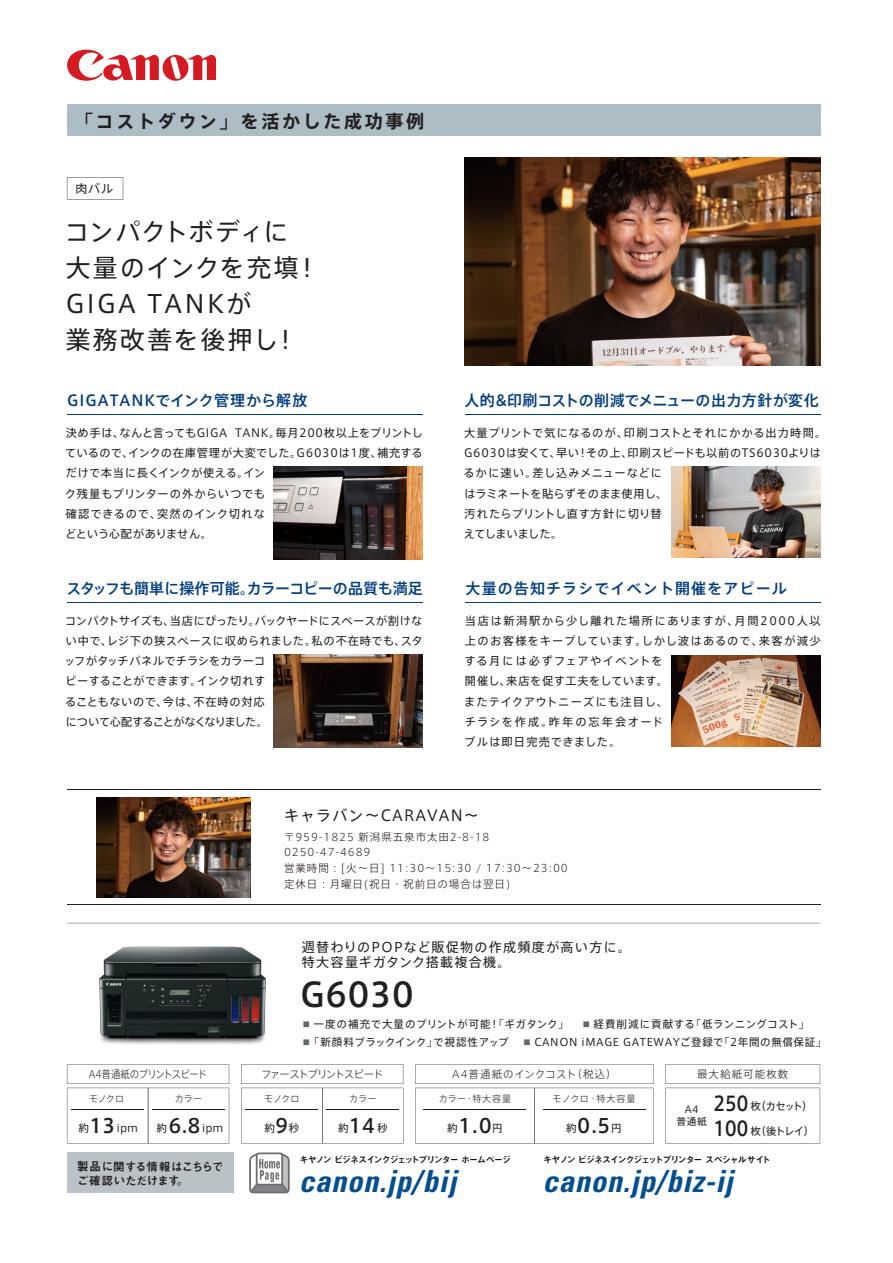
<style>
.page{position:relative;width:893px;height:1263px;background:#fff}
.page>*{position:absolute;margin:0;border:0;box-sizing:border-box;transform-origin:0 0}
.t1{font:500 33px "Axis Std";color:#231f20}
.t2{font:italic 700 condensed 30.6px "Univers";letter-spacing:.025em;color:#034e90}
.t3{font:24.75px/36px "Axis Std";letter-spacing:.08em;color:#231f20}
.t4{font:500 19.5px "Axis Std";color:#231f20}
.t5{font:700 18px "Axis Std";letter-spacing:.15em;color:#231f20}
.t6{font:500 15px "Axis Std";letter-spacing:-.005em;color:#023e80}
.t7{font:500 15px "Axis Std";letter-spacing:.03em;color:#023e80}
.t8{font:500 15px "Axis Std";letter-spacing:.075em;color:#023e80}
.t9{font:500 15px "Axis Std";letter-spacing:.07em;color:#023e80}
.t10{font:15px "Axis Std";letter-spacing:.075em;color:#231f20}
.t11{font:13.05px/15.6px "Axis Std";letter-spacing:.1em;color:#231f20}
.t12{font:12px "Axis Std";color:#231f20}
.t13{font:11.55px/14px "Midashi Go Pro MB31";letter-spacing:-.055em;color:#231f20}
.t14{font:11.25px/20.2px "Axis Std";letter-spacing:.05em;color:#231f20}
.t15{font:11.25px/20.2px "Axis Std";letter-spacing:.1em;color:#231f20}
.t16{font:11.25px/20.2px "Axis Std";letter-spacing:.015em;color:#231f20}
.t17{font:10.5px "Axis Std";letter-spacing:.06em;color:#231f20}
.t18{font:300 10.5px/15.6px "Axis Std";letter-spacing:.085em;color:#231916}
.t19{font:10.5px "Axis Std";letter-spacing:.04em;color:#231f20}
.t20{font:300 10.5px "Axis Std";letter-spacing:.075em;color:#231f20}
.t21{font:300 10.5px "Axis Std";letter-spacing:-.06em;color:#231f20;scale:.9 1}
.t22{font:300 10.5px "Axis Std";letter-spacing:-.11em;color:#231f20}
.t23{font:300 10.5px "Axis Std";letter-spacing:.1em;color:#231f20}
.t24{font:9.75px/11.7px "Axis Std";color:#231f20;text-align:center}
.t25{font:9px "Midashi Go Pro MB31";letter-spacing:-.125em;color:#071815}
.t26{font:300 9px "Axis Std";letter-spacing:.01em;color:#231f20}
.t27{font:300 9px "Axis Std";letter-spacing:.055em;color:#231f20}
.s1{font-size:7.2px;color:#606970}
.s2{font-weight:500;font-size:19.5px}
.s3{font-weight:400;font-size:10.5px}
.s4{font-weight:500;font-size:19.95px}
.s5{font-size:12.45px}
</style>
<div class="page">
<img style="left:66px;top:866px;width:247px;height:261px">
<svg style="left:67px;top:923px;width:753px;height:1px"></svg>
<hr style="left:67px;top:414px;width:355px;height:1px;background:#023e80">
<hr style="left:67px;top:603px;width:355px;height:1px;background:#023e80">
<hr style="left:465px;top:414px;width:355px;height:1px;background:#023e80">
<div style="left:67px;top:104px;width:753px;height:32px;background:#adbdc6"></div>
<img style="left:465px;top:158px;width:355px;height:208px">
<img style="left:97px;top:797px;width:153px;height:100px">
<img style="left:671px;top:467px;width:149px;height:91px">
<img style="left:671px;top:655px;width:149px;height:91px">
<hr style="left:67px;top:790px;width:753px;height:1px;background:#231f20">
<hr style="left:67px;top:905px;width:753px;height:1px;background:#231f20">
<svg style="left:67px;top:177px;width:56px;height:22px"></svg>
<svg style="left:67px;top:50px;width:149px;height:31px"></svg>
<img style="left:273px;top:466px;width:149px;height:94px">
<img style="left:273px;top:654px;width:149px;height:93px">
<hr style="left:465px;top:602px;width:355px;height:1px;background:#023e80">
<svg style="left:67px;top:1064px;width:162px;height:79px"></svg>
<hr style="left:152px;top:1109px;width:73px;height:1px;background:#231f20">
<hr style="left:71px;top:1109px;width:73px;height:1px;background:#231f20">
<svg style="left:241px;top:1064px;width:162px;height:79px"></svg>
<hr style="left:246px;top:1109px;width:72px;height:1px;background:#231f20">
<hr style="left:326px;top:1109px;width:73px;height:1px;background:#231f20">
<svg style="left:665px;top:1064px;width:155px;height:79px"></svg>
<svg style="left:415px;top:1064px;width:238px;height:79px"></svg>
<div style="left:67px;top:1152px;width:166px;height:41px;background:#b8c2c7"></div>
<svg style="left:249px;top:1152px;width:41px;height:41px"></svg>
<h3 class="t5" style="left:75px;top:107px;width:350px">「コストダウン」を活かした成功事例</h3>
<p class="t12" style="left:75px;top:180px;width:39px">肉バル</p>
<h3 class="t3" style="left:65px;top:212px;width:256px">コンパクトボディに<br>大量のインクを充填！<br>GIGA TANKが<br>業務改善を後押し！</h3>
<h3 class="t9" style="left:67px;top:389px;width:242px">GIGATANKでインク管理から解放</h3>
<h3 class="t7" style="left:464px;top:389px;width:356px">人的&amp;印刷コストの削減でメニューの出力方針が変化</h3>
<p class="t14" style="left:65px;top:422px;width:359px">決め手は、なんと言ってもGIGA TANK。毎月200枚以上をプリントしているので、インクの在庫管理が大変でした。G6030は1度、補充するだけで本当に長くインクが使える。イン<br>ク残量もプリンターの外からいつでも<br>確認できるので、突然のインク切れな<br>どという心配がありません。</p>
<h3 class="t6" style="left:66px;top:577px;width:358px">スタッフも簡単に操作可能。カラーコピーの品質も満足</h3>
<p class="t16" style="left:64px;top:609px;width:360px">コンパクトサイズも、当店にぴったり。バックヤードにスペースが割けない中で、レジ下の狭スペースに収められました。私の不在時でも、スタッフがタッチパネルでチラシをカラーコ<br>ピーすることができます。インク切れす<br>ることもないので、今は、不在時の対応<br>について心配することがなくなりました。</p>
<p class="t14" style="left:463px;top:422px;width:364px">大量プリントで気になるのが、印刷コストとそれにかかる出力時間。<br>G6030は安くて、早い！その上、印刷スピードも以前のTS6030よりはるかに速い。差し込みメニューなどに<br>はラミネートを貼らずそのまま使用し、<br>汚れたらプリントし直す方針に切り替<br>えてしまいました。</p>
<h3 class="t8" style="left:465px;top:577px;width:323px">大量の告知チラシでイベント開催をアピール</h3>
<p class="t15" style="left:464px;top:609px;width:358px">当店は新潟駅から少し離れた場所にありますが、月間2000人以上のお客様をキープしています。しかし波はあるので、来客が減少する月には必ずフェアやイベントを<br>開催し、来店を促す工夫をしています。<br>またテイクアウトニーズにも注目し、<br>チラシを作成。昨年の忘年会オード<br>ブルは即日完売できました。</p>
<h3 class="t10" style="left:284px;top:804px;width:196px">キャラバン～CARAVAN～</h3>
<p class="t18" style="left:284px;top:828px;width:285px">〒959-1825 新潟県五泉市太田2-8-18<br>0250-47-4689<br>営業時間：[火～日] 11:30～15:30 / 17:30～23:00定休日：月曜日(祝日・祝前日の場合は翌日)</p>
<p class="t11" style="left:302px;top:938px;width:330px">週替わりのPOPなど販促物の作成頻度が高い方に。特大容量ギガタンク搭載複合機。</p>
<h1 class="t1" style="left:300px;top:970px;width:115px">G6030</h1>
<p class="t17" style="left:303px;top:1017px;width:267px"><span class="s1">■</span> 一度の補充で大量のプリントが可能！「ギガタンク」</p>
<p class="t17" style="left:582px;top:1017px;width:228px"><span class="s1">■</span> 経費削減に貢献する「低ランニングコスト」</p>
<p class="t19" style="left:303px;top:1034px;width:207px"><span class="s1">■</span>「新顔料ブラックインク」で視認性アップ</p>
<p class="t17" style="left:523px;top:1034px;width:304px"><span class="s1">■</span> CANON iMAGE GATEWAYご登録で「2年間の無償保証」</p>
<p class="t21" style="left:89px;top:1067px;width:133px">A4普通紙のプリントスピード</p>
<p class="t26" style="left:89px;top:1092px;width:37px">モノクロ</p>
<p class="t17" style="left:156px;top:1120px;width:68px">約 <span class="s2">6.8</span>ipm</p>
<p class="t26" style="left:175px;top:1092px;width:29px">カラー</p>
<p class="t17" style="left:79px;top:1120px;width:61px">約<span class="s2">13</span>ipm</p>
<p class="t22" style="left:261px;top:1067px;width:124px">ファーストプリントスピード</p>
<p class="t17" style="left:264px;top:1120px;width:36px">約<span class="s2">9</span>秒</p>
<p class="t26" style="left:264px;top:1092px;width:37px">モノクロ</p>
<p class="t26" style="left:349px;top:1092px;width:29px">カラー</p>
<p class="t17" style="left:338px;top:1120px;width:51px">約<span class="s2">14</span> 秒</p>
<p class="t20" style="left:452px;top:1067px;width:166px">A4普通紙のインクコスト（税込）</p>
<p class="t26" style="left:438px;top:1092px;width:74px">カラー・特大容量</p>
<p class="t27" style="left:552px;top:1092px;width:84px">モノクロ・特大容量</p>
<h3 class="t4" style="left:447px;top:1111px;width:57px"><span class="s3">約</span>1.0<span class="s3">円</span></h3>
<h3 class="t4" style="left:566px;top:1111px;width:57px"><span class="s3">約</span>0.5<span class="s3">円</span></h3>
<p class="t23" style="left:697px;top:1067px;width:93px">最大給紙可能枚数</p>
<p class="t17" style="left:713px;top:1098px;width:101px"><span class="s4">250</span> 枚（カセット）</p>
<p class="t17" style="left:713px;top:1123px;width:103px"><span class="s4">100</span> 枚（後トレイ）</p>
<p class="t24" style="left:676px;top:1103px;width:32px">A4<br>普通紙</p>
<p class="t25" style="left:299px;top:1152px;width:213px">キヤノン ビジネスインクジェットプリンター ホームページ</p>
<p class="t13" style="left:77px;top:1158px;width:148px"><span class="s5">製品に</span>関する情報はこちらでご確認いただけます。</p>
<h2 class="t2" style="left:299px;top:1163px;width:159px">canon.jp/bij</h2>
<p class="t25" style="left:543px;top:1152px;width:229px">キヤノン ビジネスインクジェットプリンター スペシャルサイト</p>
<h2 class="t2" style="left:543px;top:1163px;width:192px">canon.jp/biz-ij</h2>
</div>
